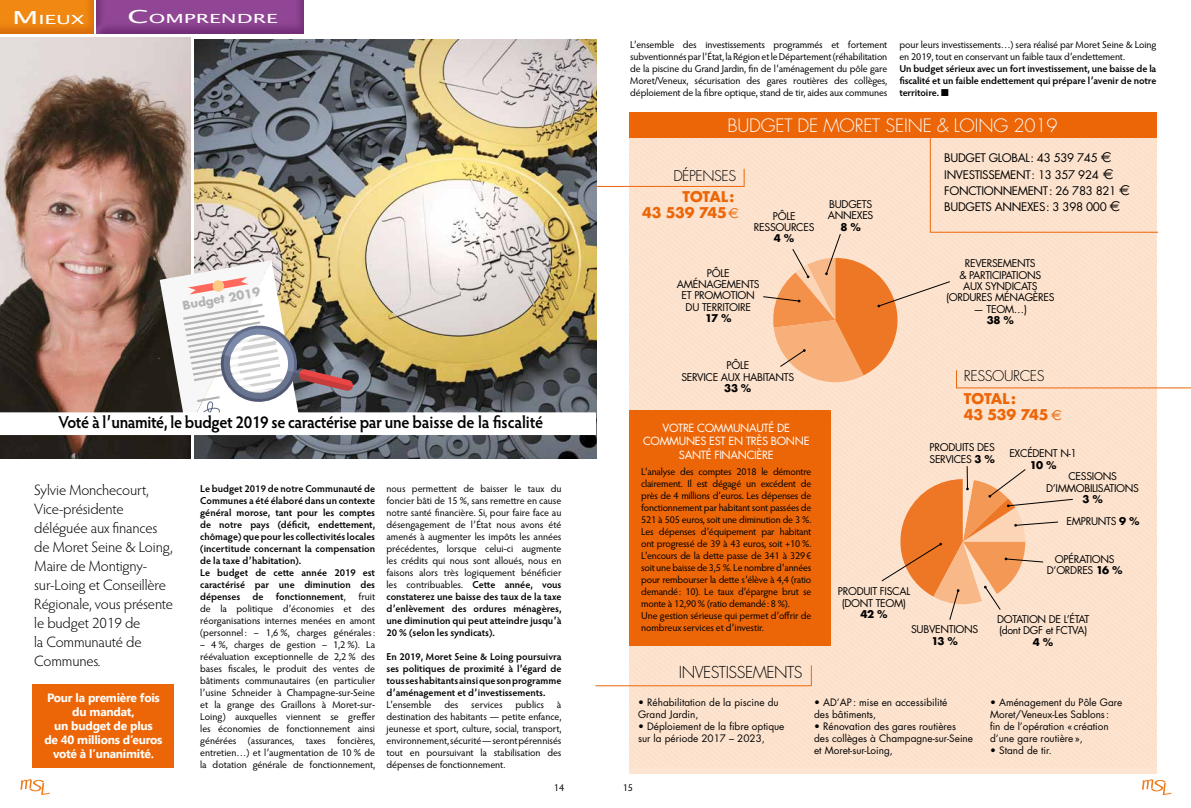
<style>
.page{position:relative;width:1191px;height:808px;background:#fff}
.page>*{position:absolute;margin:0;border:0;box-sizing:border-box;transform-origin:0 0}
.t1{font:300 18px "Futura";letter-spacing:-.01em;color:#fff}
.t2{font:600 17.3px "Hypatia Sans Pro";letter-spacing:-.02em;color:#000;scale:.93 1}
.t3{font:300 16px "Futura";letter-spacing:-.03em;color:#000}
.t4{font:300 15px/19px "Hypatia Sans Pro";letter-spacing:-.01em;color:#000}
.t5{font:700 14.4px/16.2px "Futura";letter-spacing:-.02em;color:#ec6608}
.t6{font:300 14.4px "Futura";letter-spacing:-.03em;color:#000}
.t7{font:12.6px "Lucida Grande";color:#fff;scale:1.7 1}
.t8{font:700 12px/14px "Segoe UI";letter-spacing:-.02em;color:#fff;text-align:center}
.t9{font:700 11.7px "Futura";color:#b4b4b4}
.t10{font:11.5px/16.2px "Futura";letter-spacing:-.03em;color:#000}
.t11{font:11px/13.2px "Futura";letter-spacing:-.03em;color:#fff;text-align:center}
.t12{font:10.4px/11.3px "Futura";letter-spacing:-.03em;color:#000;text-align:center}
.t13{font:700 10.4px "Futura";letter-spacing:-.05em;color:#000}
.t14{font:10px/12px "Hypatia Sans Pro";letter-spacing:-.015em;color:#000;text-align:justify}
.t15{font:600 10px/12px "Hypatia Sans Pro";color:#000;text-align:justify}
.t16{font:10px/12px "Futura";color:#000}
.s1{font-size:18px}
.s2{font-weight:400}
.s3{font-weight:600}
.s4{font-family:"Euro Sig";font-weight:400}
.s5{font-family:"Euro Sig";font-size:14.4px}
.s6{font-weight:700}
</style>
<div class="page">
<div style="left:93px;top:0;width:212px;height:36px;background:#904694;opacity:.5"></div>
<img style="left:195px;top:39px;width:401px;height:419px">
<img style="left:629px;top:131px;width:528px;height:635px">
<img style="left:0;top:38px;width:191px;height:420px">
<div style="left:33px;top:684px;width:141px;height:84px;background:#ec6608"></div>
<div style="left:629px;top:112px;width:527px;height:26px;background:#ec6608"></div>
<svg style="left:881px;top:465px;width:192px;height:156px;background:#f5c19b"></svg>
<hr style="left:956px;top:388px;width:235px;height:1px;background:#ec6608">
<svg style="left:956px;top:370px;width:1px;height:18px"></svg>
<hr style="left:595px;top:685px;width:216px;height:1px;background:#ec6608">
<svg style="left:811px;top:665px;width:1px;height:20px"></svg>
<img style="left:0;top:260px;width:595px;height:175px">
<hr style="left:595px;top:186px;width:149px;height:1px;background:#ec6608">
<svg style="left:744px;top:169px;width:1px;height:18px"></svg>
<svg style="left:762px;top:233px;width:188px;height:158px;background:#f6c099"></svg>
<svg style="left:1142px;top:779px;width:29px;height:16px"></svg>
<svg style="left:20px;top:779px;width:30px;height:16px"></svg>
<div style="left:629px;top:410px;width:202px;height:235px;background:#ec6608"></div>
<hr style="left:930px;top:232px;width:228px;height:1px;background:#ec6608">
<hr style="left:930px;top:136px;width:1px;height:97px;background:#ec6608">
<div style="left:0;top:0;width:95px;height:36px;background:#c79642;opacity:.5"></div>
<p class="t7" style="left:12px;top:13px;width:44px"><span class="s1">M</span> IEUX</p>
<p class="t7" style="left:128px;top:11px;width:90px"><span class="s1">C</span>OMPRENDRE</p>
<p class="t9" style="left:181px;top:298px;width:80px;rotate:-10deg">Budget 2019</p>
<h2 class="t2" style="left:59px;top:410px;width:523px">Voté à l’unamité, le budget 2019 se caractérise par une baisse de la fiscalité</h2>
<h3 class="t4" style="left:34px;top:480px;width:140px">Sylvie Monchecourt,<br>Vice-présidente déléguée aux finances de Moret Seine &amp; Loing,<br>Maire de Montigny&shy;sur-Loing et Conseillère<br>Régionale, vous présente le budget 2019 de<br>la Communauté de<br>Communes.</h3>
<p class="t8" style="left:44px;top:690px;width:120px">Pour la première fois du mandat,<br>un budget de plus<br>de 40 millions d’euros voté à l’unanimité.</p>
<p class="t15" style="left:200px;top:482px;width:176px;text-align:left">Le budget 2019 de notre Communauté de Communes a été élaboré dans un contexte général morose, tant pour les comptes de notre pays (déficit, endettement, chômage) que pour les collectivités locales (incertitude concernant la compensation de la taxe d’habitation).<br>Le budget de cette année 2019 est caractérisé par une diminution des dépenses de fonctionnement<span class="s2">,</span></p>
<p class="t14" style="left:200px;top:590px;width:176px;text-indent:158px">fruit de la politique d’économies et des réorganisations internes menées en amont (personnel : – 1,6 %, charges générales:</p>
<p class="t14" style="left:200px;top:638px;width:176px">– 4 %, charges de gestion – 1,2 %). La réévaluation exceptionnelle de 2,2 % des bases fiscales, le produit des ventes de bâtiments communautaires (en particulier l’usine Schneider à Champagne-sur-Seine et la grange des Graillons à Moret-sur-Loing) auxquelles viennent se greffer les économies de fonctionnement ainsi générées (assurances, taxes foncières, entretien…) et l’augmentation de 10 % de la dotation générale de fonctionnement,</p>
<p class="t14" style="left:386px;top:482px;width:176px">nous permettent de baisser le taux du foncier bâti de 15 %, sans remettre en cause notre santé financière. Si, pour faire face au désengagement de l’État nous avons été amenés à augmenter les impôts les années précédentes, lorsque celui-ci augmente les crédits qui nous sont alloués, nous en faisons alors très logiquement bénéficier les contribuables. <span class="s3">Cette année, vous constaterez une baisse des taux de la taxe d’enlèvement des ordures ménagères, une diminution qui peut atteindre jusqu’à 20 % (selon les syndicats).</span></p>
<p class="t15" style="left:386px;top:650px;width:176px">En 2019, Moret Seine &amp; Loing poursuivra ses politiques de proximité à l’égard de tous ses habitants ainsi que son programme d’aménagement et d’investissements.</p>
<p class="t14" style="left:386px;top:698px;width:47px">L’ensemble</p>
<p class="t14" style="left:444px;top:698px;width:16px">des</p>
<p class="t14" style="left:471px;top:698px;width:33px">services</p>
<p class="t14" style="left:515px;top:698px;width:30px">publics</p>
<p class="t14" style="left:386px;top:698px;width:176px;text-indent:170px">à destination des habitants — petite enfance, jeunesse et sport, culture, social, transport, environnement, sécurité — seront pérennisés tout en poursuivant la stabilisation des dépenses de fonctionnement.</p>
<p class="t14" style="left:630px;top:38px;width:259px">L’ensemble des investissements programmés et fortement subventionnés par l’État, la Région et le Département (réhabilitation de la piscine du Grand Jardin, fin de l’aménagement du pôle gare Moret/Veneux, sécurisation des gares routières des collèges, déploiement de la fibre optique, stand de tir, aides aux communes</p>
<p class="t14" style="left:899px;top:38px;width:259px">pour leurs investissements…) sera réalisé par Moret Seine &amp; Loing en 2019, tout en conservant un faible taux d’endettement.</p>
<p class="t15" style="left:899px;top:62px;width:259px">Un budget sérieux avec un fort investissement, une baisse de la fiscalité et un faible endettement qui prépare l’avenir de notre territoire. ■</p>
<h1 class="t1" style="left:727px;top:114px;width:332px">BUDGET DE MORET SEINE &amp; LOING 2019</h1>
<h3 class="t6" style="left:673px;top:167px;width:64px">DÉPENSES</h3>
<h3 class="t5" style="left:642px;top:189px;width:98px;text-indent:40px">TOTAL:<br>43 539 745<span class="s4">€</span></h3>
<p class="t12" style="left:754px;top:210px;width:62px">PÔLE<br>RESSOURCES</p>
<p class="t13" style="left:774px;top:231px;width:22px">4 %</p>
<p class="t12" style="left:677px;top:267px;width:84px">PÔLE<br>AMÉNAGEMENTS<br>ET PROMOTION<br>DU TERRITOIRE</p>
<p class="t13" style="left:705px;top:311px;width:28px">17 %</p>
<p class="t12" style="left:681px;top:360px;width:114px">PÔLE<br>SERVICE AUX HABITANTS</p>
<p class="t13" style="left:724px;top:380px;width:29px">33 %</p>
<p class="t11" style="left:643px;top:422px;width:168px">VOTRE COMMUNAUTÉ DE<br>COMMUNES EST EN TRÈS BONNE<br>SANTÉ FINANCIÈRE</p>
<p class="t14" style="left:641px;top:465px;width:172px;text-align:left">L’analyse des comptes 2018 le démontre clairement. Il est dégagé un excédent de près de 4 millions d’euros. Les dépenses de fonctionnement par habitant sont passées de 521 à 505 euros, soit une diminution de 3 %.<br>Les dépenses d’équipement par habitant ont progressé de 39 à 43 euros, soit +10 %.<br>L’encours de la dette passe de 341 à 329€ soit une baisse de 3,5 %. Le nombre d’années pour rembourser la dette s’élève à 4,4 (ratio demandé: 10). Le taux d’épargne brut se monte à 12,90 % (ratio demandé: 8 %).<br>Une gestion sérieuse qui permet d’offrir de nombreux services et d’investir.</p>
<h3 class="t3" style="left:679px;top:662px;width:125px">INVESTISSEMENTS</h3>
<p class="t12" style="left:828px;top:199px;width:47px;text-align:left">BUDGETS<br>ANNEXES</p>
<p class="t13" style="left:840px;top:219px;width:22px">8 %</p>
<p class="t10" style="left:944px;top:150px;width:187px">BUDGET GLOBAL: 43 539 745 <span class="s5">€<br></span>INVESTISSEMENT: 13 357 924 <span class="s5">€<br></span>FONCTIONNEMENT: 26 783 821 <span class="s5">€<br></span>BUDGETS ANNEXES: 3 398 000 <span class="s5">€</span></p>
<p class="t12" style="left:946px;top:258px;width:110px">REVERSEMENTS<br>&amp; PARTICIPATIONS<br>AUX SYNDICATS (ORDURES MÉNAGÈRES</p>
<p class="t12" style="left:973px;top:303px;width:55px">— TEOM…)</p>
<p class="t13" style="left:986px;top:313px;width:29px">38 %</p>
<h3 class="t6" style="left:964px;top:367px;width:82px">RESSOURCES</h3>
<h3 class="t5" style="left:963px;top:391px;width:100px">TOTAL:<br>43 539 745 <span class="s4">€</span></h3>
<p class="t12" style="left:929px;top:442px;width:67px;text-align:left">PRODUITS DES<br>SERVICES <span class="s6">3 %</span></p>
<p class="t12" style="left:1009px;top:448px;width:69px">EXCÉDENT N-1</p>
<p class="t13" style="left:1029px;top:457px;width:28px">10 %</p>
<p class="t12" style="left:1046px;top:471px;width:94px">CESSIONS<br>D’IMMOBILISATIONS</p>
<p class="t13" style="left:1082px;top:491px;width:22px">3 %</p>
<p class="t12" style="left:1066px;top:515px;width:75px">EMPRUNTS <span class="s6">9 %</span></p>
<p class="t12" style="left:1047px;top:554px;width:77px">OPÉRATIONS<br>D’ORDRES <span class="s6">16 %</span></p>
<p class="t12" style="left:838px;top:586px;width:74px">PRODUIT FISCAL (DONT TEOM)</p>
<p class="t13" style="left:860px;top:607px;width:29px">42 %</p>
<p class="t12" style="left:911px;top:624px;width:69px">SUBVENTIONS</p>
<p class="t13" style="left:931px;top:633px;width:28px">13 %</p>
<p class="t12" style="left:997px;top:613px;width:94px;text-align:left">DOTATION DE L’ÉTAT (dont DGF et FCTVA)</p>
<p class="t13" style="left:1033px;top:634px;width:22px">4 %</p>
<p class="t16" style="left:638px;top:696px;width:142px">• Réhabilitation de la piscine du<br>Grand Jardin,</p>
<p class="t16" style="left:638px;top:720px;width:148px">• Déploiement de la fibre optique sur la période 2017 – 2023,</p>
<p class="t16" style="left:814px;top:696px;width:135px">• AD’AP: mise en accessibilité des bâtiments,</p>
<p class="t16" style="left:814px;top:720px;width:160px">• Rénovation des gares routières des collèges à Champagne-sur-Seine et Moret-sur-Loing,</p>
<p class="t16" style="left:990px;top:696px;width:134px">• Aménagement du Pôle Gare<br>Moret/Veneux-Les Sablons:<br>fin de l’opération « création d’une gare routière»,</p>
<p class="t16" style="left:990px;top:744px;width:63px">• Stand de tir.</p>
<p class="t14" style="left:554px;top:781px;width:12px">14</p>
<p class="t14" style="left:622px;top:781px;width:12px">15</p>
</div>
